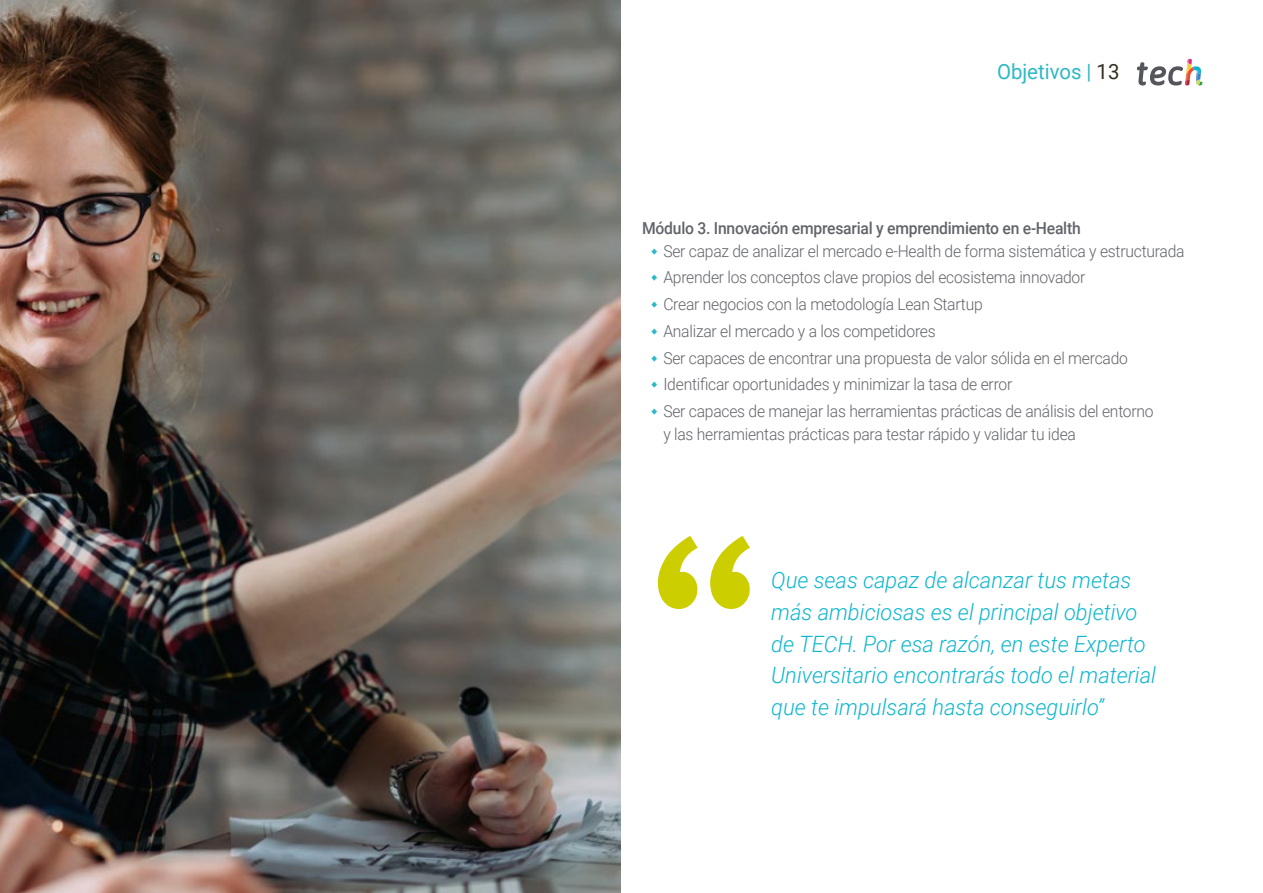
<style>
.page{position:relative;width:1263px;height:893px;background:#fff}
.page>*{position:absolute;margin:0;border:0;box-sizing:border-box;transform-origin:0 0}
.t1{font:italic 300 22.5px/31.5px "Roboto";color:#0fb6cf}
.t2{font:21px "Roboto";color:#2db8c5}
.t3{font:300 16.5px/26.7px "Roboto";letter-spacing:-.015em;color:#61646a;scale:.95 1}
.t4{font:500 16.5px "Roboto";letter-spacing:-.015em;color:#61646a;scale:.95 1}
.s1{color:#312e20}
</style>
<div class="page">
<svg style="left:1137px;top:59px;width:65px;height:27px"></svg>
<svg style="left:658px;top:536px;width:92px;height:73px"></svg>
<img style="left:0;top:0;width:620px;height:893px">
<p class="t2" style="left:997px;top:57px;width:124px">Objetivos | <span class="s1">13</span></p>
<p class="t4" style="left:642px;top:217px;width:463px">Módulo 3. Innovación empresarial y emprendimiento en e-Health</p>
<p class="t3" style="left:663px;top:237px;width:550px">Ser capaz de analizar el mercado e-Health de forma sistemática y estructurada Aprender los conceptos clave propios del ecosistema innovador<br>Crear negocios con la metodología Lean Startup<br>Analizar el mercado y a los competidores<br>Ser capaces de encontrar una propuesta de valor sólida en el mercado Identificar oportunidades y minimizar la tasa de error<br>Ser capaces de manejar las herramientas prácticas de análisis del entorno</p>
<p class="t3" style="left:663px;top:420px;width:436px">y las herramientas prácticas para testar rápido y validar tu idea</p>
<h1 class="t1" style="left:771px;top:564px;width:386px">Que seas capaz de alcanzar tus metas más ambiciosas es el principal objetivo de TECH. Por esa razón, en este Experto Universitario encontrarás todo el material que te impulsará hasta conseguirlo”</h1>
</div>
